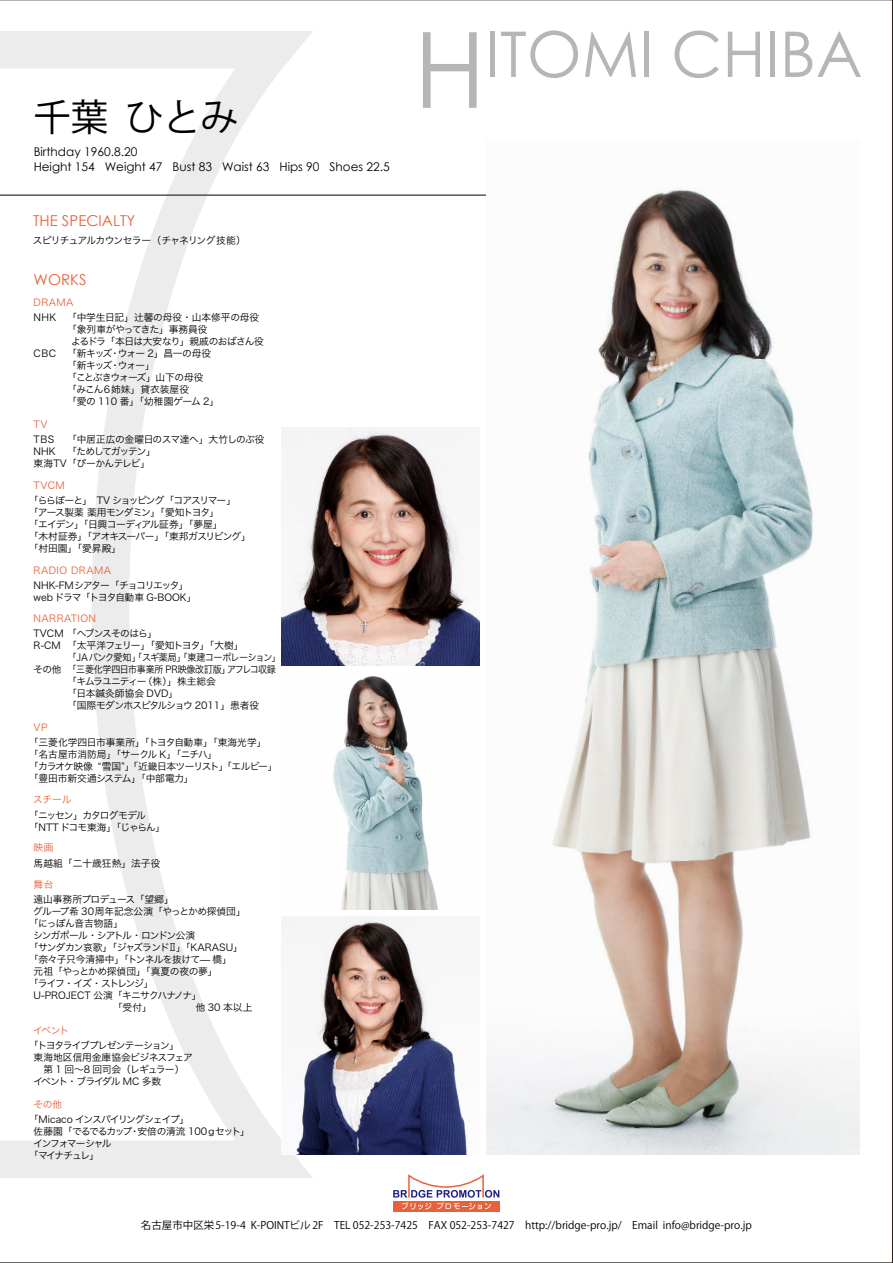
<style>
.page{position:relative;width:893px;height:1263px;background:#fff}
.page>*{position:absolute;margin:0;border:0;box-sizing:border-box;transform-origin:0 0}
.t1{font:63px "Century Gothic";color:#b5b6b6}
.t2{font:37.5px "Koz Go Pro";color:#000}
.t3{font:15px "Century Gothic";color:#e9613b}
.t4{font:12px/15px "Century Gothic";color:#000}
.t5{font:10.5px "Koz Go Pro";color:#000}
.t6{font:9.75px/12px "Hira Kaku Pro W3";letter-spacing:-.06em;color:#000}
.t7{font:9.75px/12px "Hira Kaku Pro W3";letter-spacing:-.085em;color:#000}
.t8{font:9.75px/12px "Hira Kaku Pro W3";letter-spacing:-.04em;color:#000}
.t9{font:9.75px/12px "Hira Kaku Pro W3";letter-spacing:-.035em;color:#000}
.t10{font:9.75px/12px "Hira Kaku Pro W3";letter-spacing:-.08em;color:#000}
.t11{font:9.75px/12px "Hira Kaku Pro W3";letter-spacing:-.095em;color:#000}
.t12{font:9.75px "Hira Kaku Pro W3";letter-spacing:.04em;color:#e9613b}
.t13{font:9.75px/12px "Hira Kaku Pro W3";color:#000}
.t14{font:9.75px "Hira Kaku Pro W3";letter-spacing:-.02em;color:#000}
.t15{font:9.75px "Hira Kaku Pro W3";letter-spacing:-.03em;color:#000}
.t16{font:9.75px "Hira Kaku Pro W3";letter-spacing:-.09em;color:#000}
.t17{font:9.75px "Hira Kaku Pro W3";letter-spacing:-.1em;color:#000}
.t18{font:9.75px "Hira Kaku Pro W3";letter-spacing:-.015em;color:#000}
.t19{font:9.75px "Hira Kaku Pro W3";letter-spacing:-.025em;color:#000}
.t20{font:9.75px "Hira Kaku Pro W3";letter-spacing:-.145em;color:#000}
.t21{font:9.75px "Hira Kaku Pro W3";letter-spacing:-.125em;color:#000}
.s1{font-family:"Gothic MB101 Pro";font-weight:300}
.s2{font-size:105.3px}
</style>
<div class="page">
<svg style="left:2px;top:31px;width:352px;height:1147px"></svg>
<svg style="left:393px;top:1209px;width:106px;height:2px"></svg>
<svg style="left:393px;top:1174px;width:106px;height:35px"></svg>
<hr style="left:0;top:195px;width:512px;height:1px;background:#000">
<img style="left:282px;top:427px;width:198px;height:238px">
<img style="left:486px;top:189px;width:374px;height:965px">
<img style="left:282px;top:672px;width:156px;height:238px">
<img style="left:282px;top:916px;width:185px;height:238px">
<h2 class="t2" style="left:33px;top:93px;width:206px">千葉 ひとみ</h2>
<p class="t4" style="left:34px;top:144px;width:358px">Birthday 1960.8.20<br>Height 154 Weight 47 Bust 83 Waist 63 Hips 90 Shoes 22.5</p>
<h3 class="t3" style="left:33px;top:211px;width:104px">THE SPECIALTY</h3>
<p class="t6" style="left:33px;top:233px;width:215px">スピリチュアルカウンセラー（チャネリング技能）</p>
<h3 class="t3" style="left:34px;top:271px;width:54px">WORKS</h3>
<p class="t12" style="left:34px;top:294px;width:41px">DRAMA</p>
<p class="t6" style="left:34px;top:311px;width:24px">NHK</p>
<p class="t6" style="left:34px;top:347px;width:24px">CBC</p>
<p class="t14" style="left:67px;top:309px;width:194px">「中学生日記」辻馨の母役・山本修平の母役</p>
<p class="t19" style="left:67px;top:321px;width:142px">「象列車がやってきた」事務員役</p>
<p class="t6" style="left:71px;top:335px;width:194px">よるドラ「本日は大安なり」親戚のおばさん役</p>
<p class="t9" style="left:67px;top:347px;width:146px">「新キッズ・ウォー 2」昌一の母役</p>
<p class="t6" style="left:67px;top:359px;width:89px">「新キッズ・ウォー」</p>
<p class="t6" style="left:67px;top:371px;width:138px">「ことぶきウォーズ」山下の母役</p>
<p class="t13" style="left:67px;top:383px;width:124px">「みこん６姉妹」貸衣装屋役</p>
<p class="t18" style="left:67px;top:393px;width:154px">「愛の 110 番」「幼稚園ゲーム 2」</p>
<p class="t13" style="left:34px;top:432px;width:118px">TBS<br>NHK<br>東海TV「ぴーかんテレビ」</p>
<p class="t12" style="left:34px;top:415px;width:15px">TV</p>
<p class="t6" style="left:67px;top:432px;width:199px">「中居正広の金曜日のスマ達へ」大竹しのぶ役「ためしてガッテン」</p>
<p class="t12" style="left:34px;top:476px;width:33px">TVCM</p>
<p class="t7" style="left:29px;top:494px;width:224px">「ららぽーと」　TV ショッピング「コアスリマー」<br>「アース製薬 薬用モンダミン」「愛知トヨタ」<br>「エイデン」「日興コーディアル証券」「夢屋」<br>「木村証券」「アオキスーパー」「東邦ガスリビング」「村田園」「愛昇殿」</p>
<p class="t12" style="left:34px;top:562px;width:79px">RADIO DRAMA</p>
<p class="t7" style="left:34px;top:579px;width:164px">NHK-FMシアター「チョコリエッタ」webドラマ「トヨタ自動車 G-BOOK」</p>
<p class="t12" style="left:34px;top:610px;width:64px">NARRATION</p>
<p class="t6" style="left:34px;top:627px;width:125px">TVCM 「ヘブンスそのはら」<br>R-CM</p>
<p class="t6" style="left:33px;top:663px;width:30px">その他</p>
<p class="t8" style="left:67px;top:639px;width:215px">「太平洋フェリー」「愛知トヨタ」「大樹」<br>「JAバンク愛知」「スギ薬局」「東建コーポレーション」「三菱化学四日市事業所 PR映像改訂版」アフレコ収録「キムラユニティー（株）」株主総会<br>「日本鍼灸師協会 DVD」<br>「国際モダンホスピタルショウ 2011」患者役</p>
<p class="t12" style="left:34px;top:718px;width:15px">VP</p>
<p class="t9" style="left:29px;top:735px;width:250px">「三菱化学四日市事業所」「トヨタ自動車」「東海光学」「名古屋市消防局」「サークル K」「ニチハ」<br>「カラオケ映像 “雪国”」「近畿日本ツーリスト」「エルビー」「豊田市新交通システム」「中部電力」</p>
<p class="t12" style="left:33px;top:791px;width:40px">スチール</p>
<p class="t11" style="left:29px;top:808px;width:138px">「ニッセン」カタログモデル「NTT ドコモ東海」「じゃらん」</p>
<p class="t12" style="left:34px;top:839px;width:21px">映画</p>
<p class="t13" style="left:34px;top:856px;width:128px">馬越組「二十歳狂熱」法子役</p>
<p class="t12" style="left:34px;top:876px;width:21px">舞台</p>
<p class="t6" style="left:34px;top:893px;width:142px">遠山事務所プロデュース「望郷」</p>
<p class="t14" style="left:33px;top:903px;width:214px">グループ希 30周年記念公演「やっとかめ探偵団」</p>
<p class="t9" style="left:29px;top:917px;width:96px">「にっぽん音吉物語」</p>
<p class="t17" style="left:33px;top:927px;width:164px">シンガポール・シアトル・ロンドン公演</p>
<p class="t6" style="left:29px;top:941px;width:216px">「サンダカン哀歌」「ジャズランド<span class="s1">Ⅱ</span>」「KARASU」</p>
<p class="t6" style="left:29px;top:953px;width:205px">「奈々子只今清掃中」「トンネルを抜けて-- 橋」</p>
<p class="t15" style="left:34px;top:963px;width:186px">元祖「やっとかめ探偵団」「真夏の夜の夢」</p>
<p class="t20" style="left:29px;top:975px;width:126px">「ライフ・イズ・ストレンジ」</p>
<p class="t15" style="left:34px;top:987px;width:169px">U-PROJECT 公演「キニサクハナノナ」</p>
<p class="t6" style="left:113px;top:1001px;width:141px">「受付」　　　　　他 30 本以上</p>
<p class="t12" style="left:33px;top:1021px;width:37px">イベント</p>
<p class="t10" style="left:33px;top:1039px;width:161px;text-indent:-5px">「トヨタライブプレゼンテーション」<br>東海地区信用金庫協会ビジネスフェア　第 1 回～8 回司会（レギュラー）イベント・ブライダル MC 多数</p>
<p class="t12" style="left:33px;top:1096px;width:31px">その他</p>
<p class="t16" style="left:29px;top:1111px;width:162px">「Micaco インスパイリングシェイプ」</p>
<p class="t11" style="left:34px;top:1125px;width:218px">佐藤園「でるでるカップ・安倍の清流 100ｇセット」</p>
<p class="t21" style="left:33px;top:1135px;width:80px">インフォマーシャル</p>
<p class="t6" style="left:29px;top:1149px;width:72px">「マイナチュレ」</p>
<h1 class="t1" style="left:414px;top:16px;width:450px"><span class="s2">H</span>ITOMI CHIBA</h1>
<p class="t5" style="left:141px;top:1218px;width:612px">名古屋市中区栄5-19-4 K-POINTビル 2F　TEL 052-253-7425　FAX 052-253-7427　http://bridge-pro.jp/　Email info@bridge-pro.jp</p>
</div>
